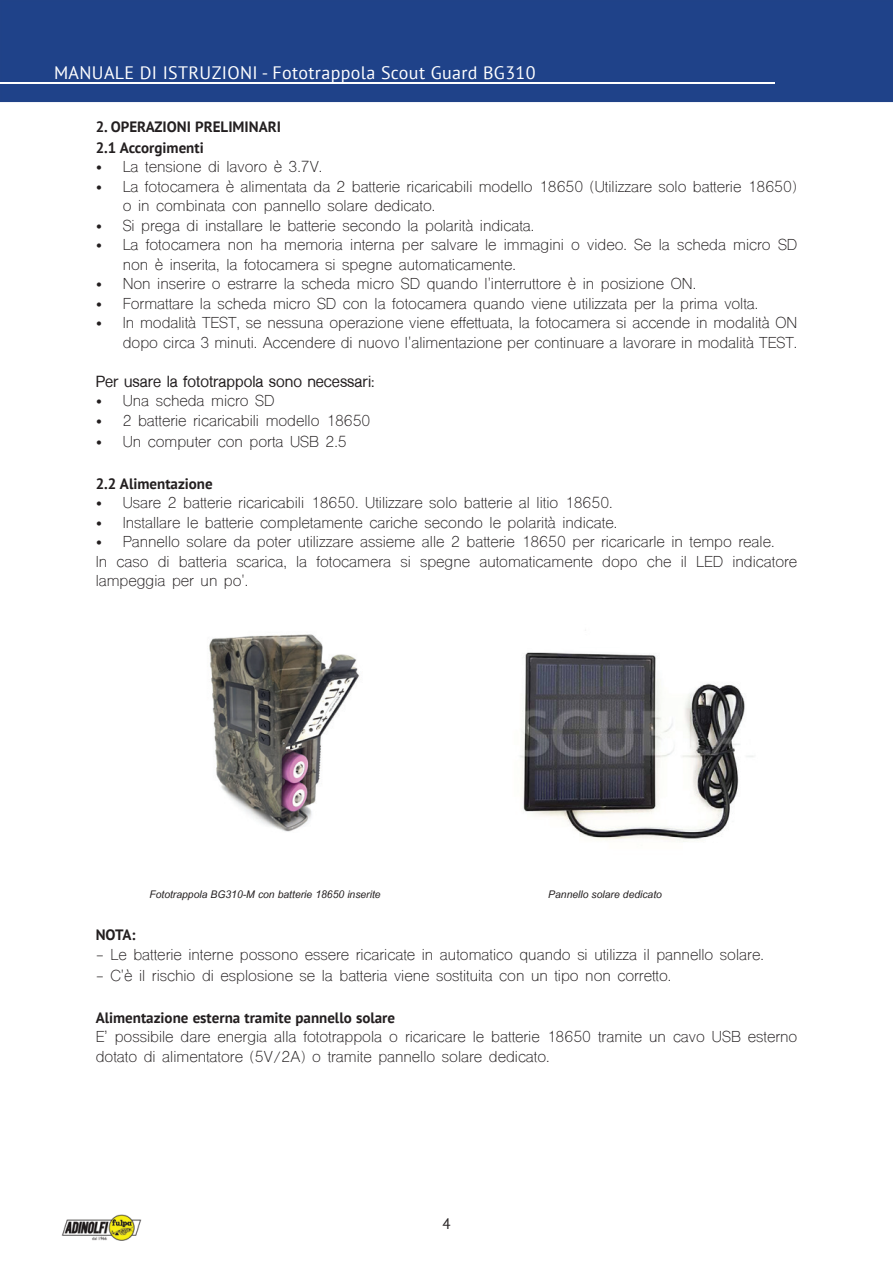
<style>
.page{position:relative;width:893px;height:1263px;background:#fff}
.page>*{position:absolute;margin:0;border:0;box-sizing:border-box;transform-origin:0 0}
.t1{font:18px "PT Sans";letter-spacing:.02em;color:#fff}
.t2{font:15px/19.5px "Shree Dev 0714";color:#231f20}
.t3{font:700 15px/21px "PT Sans";color:#231f20}
.t4{font:700 15px "Shree Dev 0714";color:#231f20}
.t5{font:15px "PT Sans";color:#231f20}
.t6{font:italic 10.5px "Arial Narrow";color:#231f20;scale:1.2 1}
</style>
<div class="page">
<div style="left:0;top:0;width:893px;height:103px;background:#1f4289"></div>
<img style="left:61px;top:1214px;width:81px;height:27px">
<hr style="left:0;top:82px;width:775px;height:2px;background:#fff">
<img style="left:209px;top:634px;width:151px;height:198px">
<img style="left:520px;top:630px;width:234px;height:212px">
<p class="t1" style="left:54px;top:61px;width:483px">MANUALE DI ISTRUZIONI - Fototrappola Scout Guard BG310</p>
<p class="t3" style="left:96px;top:116px;width:187px">2. OPERAZIONI PRELIMINARI<br>2.1 Accorgimenti</p>
<p class="t2" style="left:96px;top:159px;width:228px">• La tensione di lavoro è 3.7V.</p>
<p class="t2" style="left:123px;top:178px;width:676px;text-indent:-27px">• La fotocamera è alimentata da 2 batterie ricaricabili modello 18650 (Utilizzare solo batterie 18650) o in combinata con pannello solare dedicato.</p>
<p class="t2" style="left:96px;top:217px;width:440px">• Si prega di installare le batterie secondo la polarità indicata.</p>
<p class="t2" style="left:123px;top:237px;width:676px;text-indent:-27px">• La fotocamera non ha memoria interna per salvare le immagini o video. Se la scheda micro SD non è inserita, la fotocamera si spegne automaticamente.</p>
<p class="t2" style="left:96px;top:276px;width:602px">• Non inserire o estrarre la scheda micro SD quando l'interruttore è in posizione ON.</p>
<p class="t2" style="left:96px;top:295px;width:664px">• Formattare la scheda micro SD con la fotocamera quando viene utilizzata per la prima volta.</p>
<p class="t2" style="left:96px;top:315px;width:703px;text-align:right">• In modalità TEST, se nessuna operazione viene effettuata, la fotocamera si accende in modalità ON dopo circa 3 minuti. Accendere di nuovo l'alimentazione per continuare a lavorare in modalità TEST.</p>
<p class="t4" style="left:96px;top:373px;width:281px">Per usare la fototrappola sono necessari:</p>
<p class="t2" style="left:96px;top:393px;width:180px">• Una scheda micro SD</p>
<p class="t2" style="left:96px;top:412px;width:276px">• 2 batterie ricaricabili modello 18650</p>
<p class="t2" style="left:96px;top:433px;width:253px">• Un computer con porta USB 2.5</p>
<p class="t3" style="left:96px;top:473px;width:119px">2.2 Alimentazione</p>
<p class="t2" style="left:96px;top:495px;width:518px">• Usare 2 batterie ricaricabili 18650. Utilizzare solo batterie al litio 18650.</p>
<p class="t2" style="left:96px;top:514px;width:523px">• Installare le batterie completamente cariche secondo le polarità indicate.</p>
<p class="t2" style="left:96px;top:534px;width:703px">• Pannello solare da poter utilizzare assieme alle 2 batterie 18650 per ricaricarle in tempo reale.<br>In caso di batteria scarica, la fotocamera si spegne automaticamente dopo che il LED indicatore lampeggia per un po'.</p>
<p class="t6" style="left:149px;top:887px;width:194px">Fototrappola BG310-M con batterie 18650 inserite</p>
<p class="t6" style="left:548px;top:887px;width:96px">Pannello solare dedicato</p>
<p class="t3" style="left:96px;top:924px;width:41px">NOTA:</p>
<p class="t2" style="left:96px;top:946px;width:670px">- Le batterie interne possono essere ricaricate in automatico quando si utilizza il pannello solare.</p>
<p class="t2" style="left:96px;top:967px;width:577px">- C'è il rischio di esplosione se la batteria viene sostituita con un tipo non corretto.</p>
<p class="t3" style="left:96px;top:1007px;width:301px">Alimentazione esterna tramite pannello solare</p>
<p class="t2" style="left:96px;top:1029px;width:703px">E’ possibile dare energia alla fototrappola o ricaricare le batterie 18650 tramite un cavo USB esterno dotato di alimentatore (5V/2A) o tramite pannello solare dedicato.</p>
<p class="t5" style="left:442px;top:1214px;width:10px">4</p>
</div>
